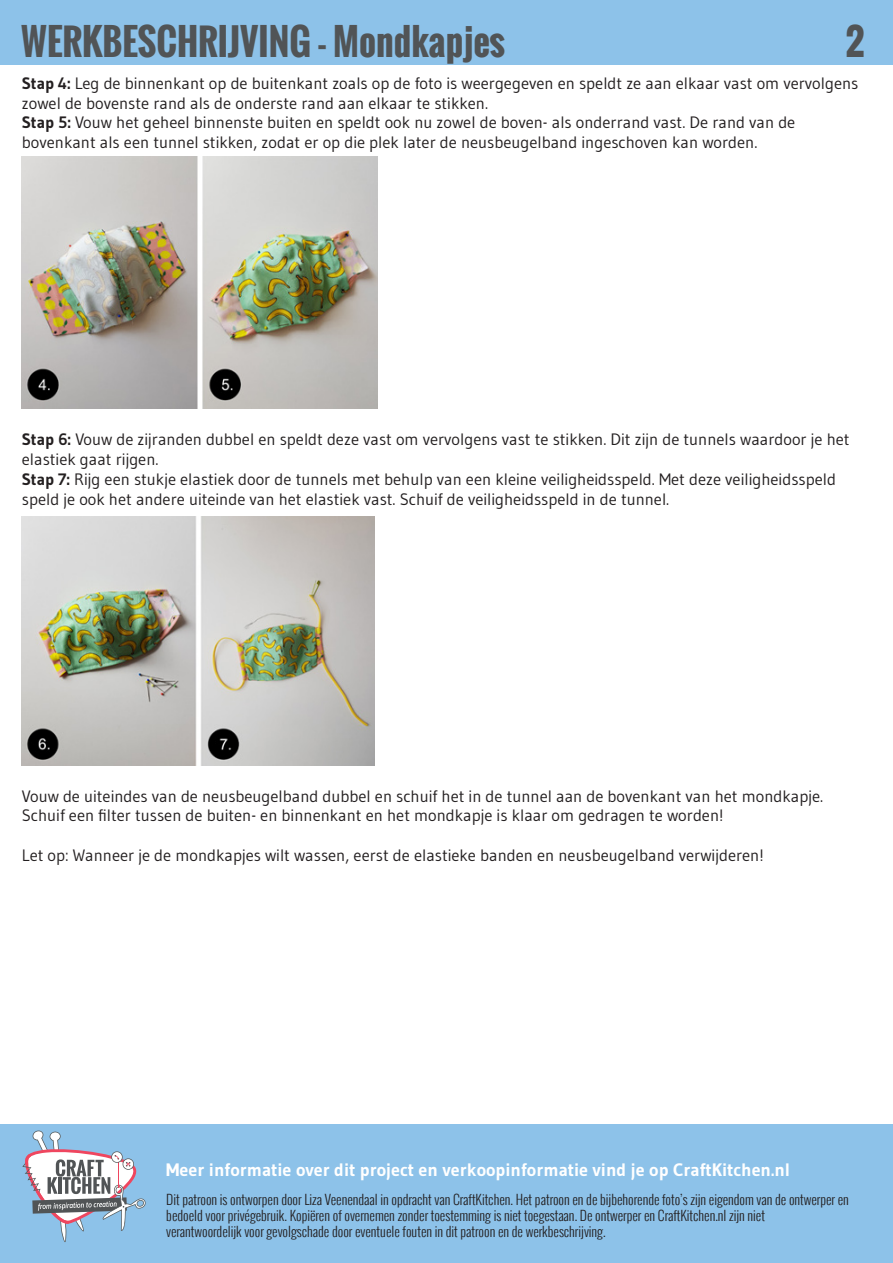
<style>
.page{position:relative;width:893px;height:1263px;background:#fff}
.page>*{position:absolute;margin:0;border:0;box-sizing:border-box;transform-origin:0 0}
.t1{font:700 36px "Oswald";color:#515456}
.t2{font:700 18px "Gudea";color:#fff}
.t3{font:16.5px/19.8px "Gudea";color:#231f20}
.t4{font:300 13.5px/16.2px "Oswald";color:#231f20}
.s1{font-weight:700}
</style>
<div class="page">
<div style="left:0;top:1125px;width:893px;height:138px;background:#8dc2e9"></div>
<div style="left:0;top:0;width:893px;height:64px;background:#8dc2e9"></div>
<svg style="left:22px;top:1130px;width:124px;height:112px"></svg>
<img style="left:22px;top:157px;width:355px;height:251px">
<img style="left:22px;top:516px;width:353px;height:250px">
<p class="t1" style="left:21px;top:14px;width:485px">WERKBESCHRIJVING - Mondkapjes</p>
<p class="t1" style="left:846px;top:14px;width:20px">2</p>
<p class="t3" style="left:22px;top:73px;width:838px"><span class="s1">Stap 4:</span> Leg de binnenkant op de buitenkant zoals op de foto is weergegeven en speldt ze aan elkaar vast om vervolgens zowel de bovenste rand als de onderste rand aan elkaar te stikken.</p>
<p class="t3" style="left:22px;top:112px;width:775px"><span class="s1">Stap 5:</span> Vouw het geheel binnenste buiten en speldt ook nu zowel de boven- als onderrand vast. De rand van de bovenkant als een tunnel stikken, zodat er op die plek later de neusbeugelband ingeschoven kan worden.</p>
<p class="t3" style="left:22px;top:429px;width:829px"><span class="s1">Stap 6:</span> Vouw de zijranden dubbel en speldt deze vast om vervolgens vast te stikken. Dit zijn de tunnels waardoor je het elastiek gaat rijgen.</p>
<p class="t3" style="left:22px;top:469px;width:816px"><span class="s1">Stap 7:</span> Rijg een stukje elastiek door de tunnels met behulp van een kleine veiligheidsspeld. Met deze veiligheidsspeld speld je ook het andere uiteinde van het elastiek vast. Schuif de veiligheidsspeld in de tunnel.</p>
<p class="t3" style="left:22px;top:786px;width:803px">Vouw de uiteindes van de neusbeugelband dubbel en schuif het in de tunnel aan de bovenkant van het mondkapje.</p>
<p class="t3" style="left:22px;top:805px;width:703px">Schuif een filter tussen de buiten- en binnenkant en het mondkapje is klaar om gedragen te worden!</p>
<p class="t3" style="left:22px;top:845px;width:743px">Let op: Wanneer je de mondkapjes wilt wassen, eerst de elastieke banden en neusbeugelband verwijderen!</p>
<p class="t2" style="left:166px;top:1159px;width:626px">Meer informatie over dit project en verkoopinformatie vind je op CraftKitchen.nl</p>
<p class="t4" style="left:166px;top:1191px;width:684px">Dit patroon is ontworpen door Liza Veenendaal in opdracht van CraftKitchen. Het patroon en de bijbehorende foto’s zijn eigendom van de ontwerper en bedoeld voor privégebruik. Kopiëren of overnemen zonder toestemming is niet toegestaan. De ontwerper en CraftKitchen.nl zijn niet</p>
<p class="t4" style="left:166px;top:1223px;width:441px">verantwoordelijk voor gevolgschade door eventuele fouten in dit patroon en de werkbeschrijving.</p>
</div>
